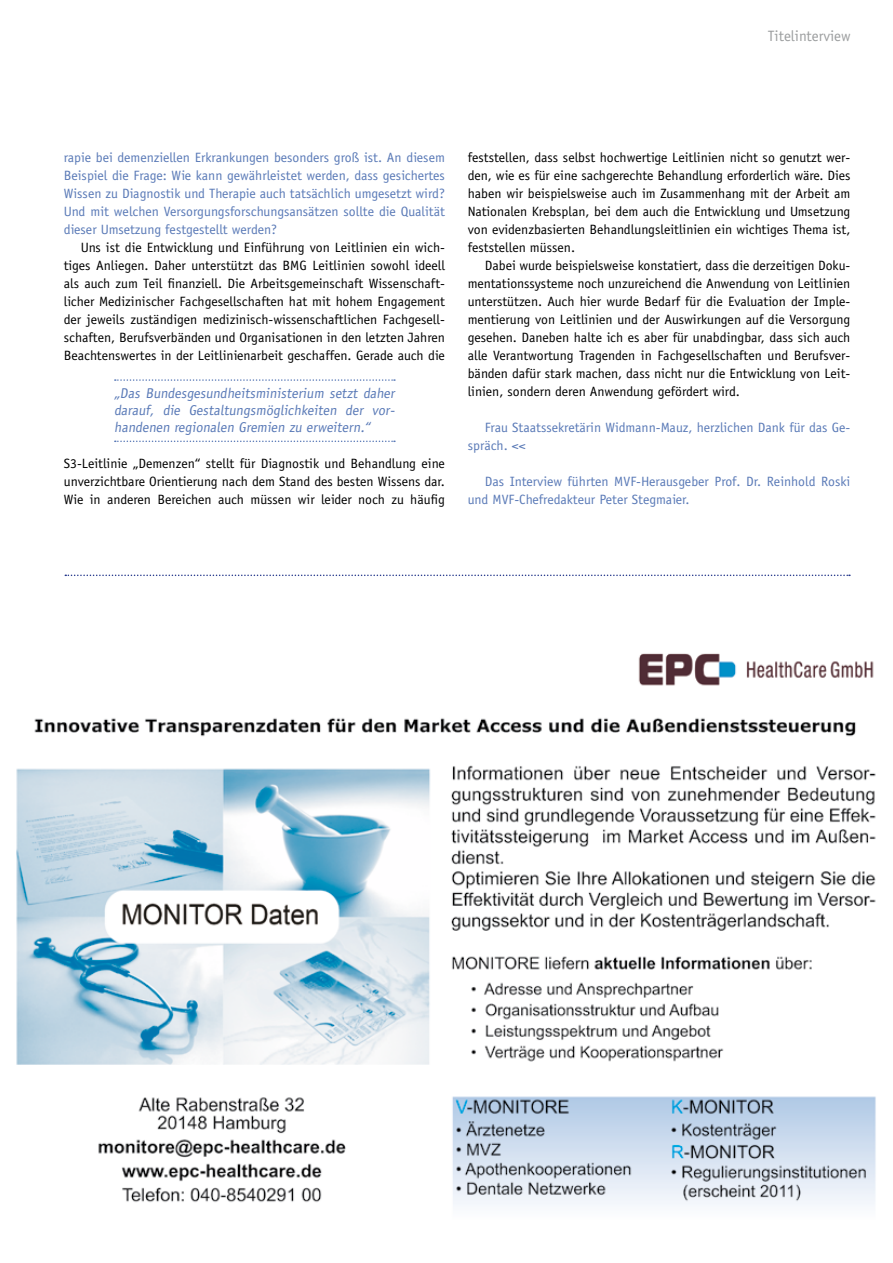
<style>
.page{position:relative;width:893px;height:1263px;background:#fff}
.page>*{position:absolute;margin:0;border:0;box-sizing:border-box;transform-origin:0 0}
.t1{font:15px "Officina Sans";color:#9c9e9f}
.t2{font:14.25px/17.1px "Officina Sans";color:#5a7ab7;text-align:justify}
.t3{font:13.5px/18px "Officina Sans";color:#000;text-align:justify}
.t4{font:13.5px/18px "Officina Sans";color:#5a7ab7}
</style>
<div class="page">
<svg style="left:115px;top:379px;width:280px;height:2px"></svg>
<svg style="left:115px;top:441px;width:280px;height:1px"></svg>
<svg style="left:65px;top:575px;width:785px;height:1px"></svg>
<img style="left:16px;top:653px;width:860px;height:552px">
<p class="t1" style="left:768px;top:27px;width:84px">Titelinterview</p>
<p class="t4" style="left:64px;top:148px;width:383px;text-align:justify">rapie bei demenziellen Erkrankungen besonders groß ist. An diesem Beispiel die Frage: Wie kann gewährleistet werden, dass gesichertes Wissen zu Diagnostik und Therapie auch tatsächlich umgesetzt wird?<br>Und mit welchen Versorgungsforschungsansätzen sollte die Qualität dieser Umsetzung festgestellt werden?</p>
<p class="t3" style="left:64px;top:238px;width:383px;text-indent:17px">Uns ist die Entwicklung und Einführung von Leitlinien ein wich&shy;tiges Anliegen. Daher unterstützt das BMG Leitlinien sowohl ideell als auch zum Teil finanziell. Die Arbeitsgemeinschaft Wissenschaft&shy;licher Medizinischer Fachgesellschaften hat mit hohem Engagement der jeweils zuständigen medizinisch-wissenschaftlichen Fachgesell&shy;schaften, Berufsverbänden und Organisationen in den letzten Jahren Beachtenswertes in der Leitlinienarbeit geschaffen. Gerade auch die</p>
<p class="t2" style="left:114px;top:384px;width:284px">„Das Bundesgesundheitsministerium setzt daher darauf, die Gestaltungsmöglichkeiten der vor&shy;handenen regionalen Gremien zu erweitern.“</p>
<p class="t3" style="left:64px;top:454px;width:383px">S3-Leitlinie „Demenzen“ stellt für Diagnostik und Behandlung eine unverzichtbare Orientierung nach dem Stand des besten Wissens dar.<br>Wie in anderen Bereichen auch müssen wir leider noch zu häufig</p>
<p class="t3" style="left:468px;top:148px;width:384px">feststellen, dass selbst hochwertige Leitlinien nicht so genutzt wer&shy;den, wie es für eine sachgerechte Behandlung erforderlich wäre. Dies haben wir beispielsweise auch im Zusammenhang mit der Arbeit am Nationalen Krebsplan, bei dem auch die Entwicklung und Umsetzung von evidenzbasierten Behandlungsleitlinien ein wichtiges Thema ist, feststellen müssen.</p>
<p class="t3" style="left:468px;top:256px;width:384px;text-indent:17px">Dabei wurde beispielsweise konstatiert, dass die derzeitigen Doku&shy;mentationssysteme noch unzureichend die Anwendung von Leitlinien unterstützen. Auch hier wurde Bedarf für die Evaluation der Imple&shy;mentierung von Leitlinien und der Auswirkungen auf die Versorgung gesehen. Daneben halte ich es aber für unabdingbar, dass sich auch alle Verantwortung Tragenden in Fachgesellschaften und Berufsver&shy;bänden dafür stark machen, dass nicht nur die Entwicklung von Leit&shy;linien, sondern deren Anwendung gefördert wird.</p>
<p class="t4" style="left:468px;top:418px;width:384px;text-indent:17px">Frau Staatssekretärin Widmann-Mauz, herzlichen Dank für das Ge&shy;spräch. &lt;&lt;</p>
<p class="t4" style="left:468px;top:472px;width:384px;text-indent:17px">Das Interview führten MVF-Herausgeber Prof. Dr. Reinhold Roski und MVF-Chefredakteur Peter Stegmaier.</p>
</div>
